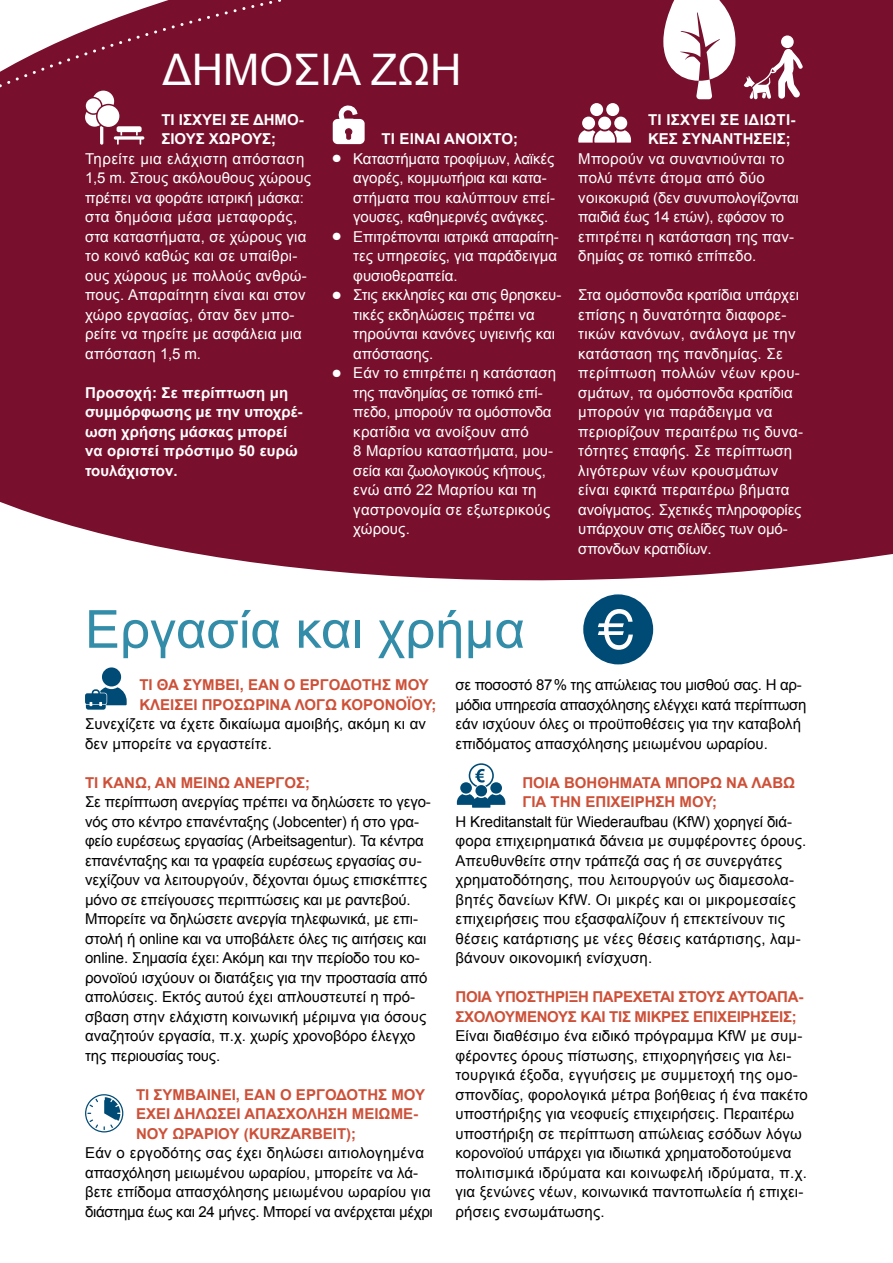
<style>
.page{position:relative;width:893px;height:1263px;background:#fff}
.page>*{position:absolute;margin:0;border:0;box-sizing:border-box;transform-origin:0 0}
.t1{font:52.5px "Arial";color:#338da9}
.t2{font:43.5px "Arial";color:#fff}
.t3{font:15px/19.5px "Arial";color:#000}
.t4{font:15px/19.5px "Arial";letter-spacing:.01em;color:#fff}
.t5{font:700 15px/19.5px "Arial";color:#cd5038}
.t6{font:15px/19.5px "Arial";letter-spacing:-.02em;color:#000}
.t7{font:700 15px/19.5px "Arial";color:#fff}
.t8{font:15px/19.5px "Arial";letter-spacing:-.01em;color:#fff}
.t9{font:700 15px/19.5px "Arial";letter-spacing:-.02em;color:#cd5038}
.t10{font:700 15px/19.5px "Arial";letter-spacing:.02em;color:#fff}
.s1{font-family:"Alber New";font-size:10.5px}
</style>
<div class="page">
<div style="left:0;top:63px;width:893px;height:518px;background:#780f2d"></div>
<div style="left:343px;top:0;width:550px;height:116px;background:#780f2d"></div>
<div style="left:0;top:0;width:337px;height:386px;background:#780f2d"></div>
<svg style="left:663px;top:0;width:72px;height:99px"></svg>
<svg style="left:583px;top:594px;width:70px;height:70px"></svg>
<div style="left:781px;top:35px;width:13px;height:13px;background:#fff;border-radius:50%"></div>
<svg style="left:744px;top:49px;width:59px;height:50px"></svg>
<svg style="left:85px;top:667px;width:42px;height:43px"></svg>
<svg style="left:457px;top:763px;width:48px;height:45px"></svg>
<svg style="left:85px;top:1094px;width:38px;height:38px"></svg>
<svg style="left:85px;top:91px;width:59px;height:54px"></svg>
<div style="left:582px;top:117px;width:13px;height:13px;background:#fff;border-radius:50%"></div>
<div style="left:598px;top:117px;width:13px;height:13px;background:#fff;border-radius:50%"></div>
<div style="left:590px;top:103px;width:13px;height:13px;background:#fff;border-radius:50%"></div>
<div style="left:606px;top:103px;width:13px;height:13px;background:#fff;border-radius:50%"></div>
<div style="left:614px;top:117px;width:13px;height:13px;background:#fff;border-radius:50%"></div>
<svg style="left:578px;top:130px;width:53px;height:13px"></svg>
<svg style="left:333px;top:105px;width:32px;height:39px"></svg>
<h2 class="t2" style="left:163px;top:41px;width:266px">ΔΗΜΌΣΙΑ ΖΩΉ</h2>
<p class="t7" style="left:161px;top:110px;width:144px">ΤΙ ΙΣΧΎΕΙ ΣΕ ΔΗΜΌ-<br>ΣΙΟΥΣ ΧΏΡΟΥΣ;</p>
<p class="t4" style="left:85px;top:149px;width:227px">Τηρείτε μια ελάχιστη απόσταση<br>1,5 m. Στους ακόλουθους χώρους πρέπει να φοράτε ιατρική μάσκα: στα δημόσια μέσα μεταφοράς, στα καταστήματα, σε χώρους για το κοινό καθώς και σε υπαίθρι&shy;ους χώρους με πολλούς ανθρώ&shy;πους. Απαραίτητη είναι και στον χώρο εργασίας, όταν δεν μπο&shy;ρείτε να τηρείτε με ασφάλεια μια απόσταση 1,5 m.</p>
<p class="t7" style="left:85px;top:383px;width:219px">Προσοχή: Σε περίπτωση μη συμμόρφωσης με την υποχρέ&shy;ωση χρήσης μάσκας μπορεί να οριστεί πρόστιμο 50 ευρώ τουλάχιστον.</p>
<p class="t7" style="left:382px;top:130px;width:138px">ΤΙ ΕΊΝΑΙ ΑΝΟΙΧΤΌ;</p>
<p class="t8" style="left:353px;top:149px;width:203px;text-indent:-21px"><span class="s1">●</span> Καταστήματα τροφίμων, λαϊκές αγορές, κομμωτήρια και κατα&shy;στήματα που καλύπτουν επεί&shy;γουσες, καθημερινές ανάγκες.</p>
<p class="t4" style="left:353px;top:227px;width:207px;text-align:justify;text-indent:-21px"><span class="s1">●</span> Επιτρέπονται ιατρικά απαραίτη&shy;τες υπηρεσίες, για παράδειγμα φυσιοθεραπεία.</p>
<p class="t4" style="left:353px;top:285px;width:210px;text-indent:-21px"><span class="s1">●</span> Στις εκκλησίες και στις θρησκευ&shy;τικές εκδηλώσεις πρέπει να τηρούνται κανόνες υγιεινής και απόστασης.</p>
<p class="t4" style="left:353px;top:363px;width:204px;text-indent:-21px"><span class="s1">●</span> Εάν το επιτρέπει η κατάσταση της πανδημίας σε τοπικό επί&shy;πεδο, μπορούν τα ομόσπονδα κρατίδια να ανοίξουν από<br>8 Μαρτίου καταστήματα, μου&shy;σεία και ζωολογικούς κήπους, ενώ από 22 Μαρτίου και τη γαστρονομία σε εξωτερικούς χώρους.</p>
<p class="t10" style="left:648px;top:110px;width:149px">ΤΙ ΙΣΧΎΕΙ ΣΕ ΙΔΙΩΤΙ-<br>ΚΈΣ ΣΥΝΑΝΤΉΣΕΙΣ;</p>
<p class="t4" style="left:578px;top:149px;width:222px">Μπορούν να συναντιούνται το πολύ πέντε άτομα από δύο νοικοκυριά (δεν συνυπολογίζονται παιδιά έως 14 ετών), εφόσον το επιτρέπει η κατάσταση της παν&shy;δημίας σε τοπικό επίπεδο.</p>
<p class="t4" style="left:578px;top:285px;width:226px">Στα ομόσπονδα κρατίδια υπάρχει επίσης η δυνατότητα διαφορε&shy;τικών κανόνων, ανάλογα με την κατάσταση της πανδημίας. Σε περίπτωση πολλών νέων κρου&shy;σμάτων, τα ομόσπονδα κρατίδια μπορούν για παράδειγμα να περιορίζουν περαιτέρω τις δυνα&shy;τότητες επαφής. Σε περίπτωση λιγότερων νέων κρουσμάτων είναι εφικτά περαιτέρω βήματα ανοίγματος. Σχετικές πληροφορίες υπάρχουν στις σελίδες των ομό&shy;σπονδων κρατιδίων.</p>
<h1 class="t1" style="left:85px;top:595px;width:441px">Εργασία και χρήμα</h1>
<p class="t5" style="left:139px;top:676px;width:299px">ΤΙ ΘΑ ΣΥΜΒΕΊ, ΕΆΝ Ο ΕΡΓΟΔΌΤΗΣ ΜΟΥ<br>ΚΛΕΊΣΕΙ ΠΡΟΣΩΡΙΝΆ ΛΌΓΩ ΚΟΡΟΝΟΪΟΎ;</p>
<p class="t3" style="left:85px;top:714px;width:342px">Συνεχίζετε να έχετε δικαίωμα αμοιβής, ακόμη κι αν δεν μπορείτε να εργαστείτε.</p>
<p class="t5" style="left:85px;top:773px;width:227px">ΤΙ ΚΆΝΩ, ΑΝ ΜΕΊΝΩ ΆΝΕΡΓΟΣ;</p>
<p class="t3" style="left:85px;top:792px;width:347px">Σε περίπτωση ανεργίας πρέπει να δηλώσετε το γεγο&shy;νός στο κέντρο επανένταξης (Jobcenter) ή στο γρα&shy;φείο ευρέσεως εργασίας (Arbeitsagentur). Τα κέντρα επανένταξης και τα γραφεία ευρέσεως εργασίας συ&shy;νεχίζουν να λειτουργούν, δέχονται όμως επισκέπτες μόνο σε επείγουσες περιπτώσεις και με ραντεβού.<br>Μπορείτε να δηλώσετε ανεργία τηλεφωνικά, με επι&shy;στολή ή online και να υποβάλετε όλες τις αιτήσεις και online. Σημασία έχει: Ακόμη και την περίοδο του κο&shy;ρονοϊού ισχύουν οι διατάξεις για την προστασία από απολύσεις. Εκτός αυτού έχει απλουστευτεί η πρό&shy;σβαση στην ελάχιστη κοινωνική μέριμνα για όσους αναζητούν εργασία, π.χ. χωρίς χρονοβόρο έλεγχο της περιουσίας τους.</p>
<p class="t5" style="left:136px;top:1085px;width:291px">ΤΙ ΣΥΜΒΑΊΝΕΙ, ΕΆΝ Ο ΕΡΓΟΔΌΤΗΣ ΜΟΥ<br>ΈΧΕΙ ΔΗΛΏΣΕΙ ΑΠΑΣΧΌΛΗΣΗ ΜΕΙΩΜΈ-<br>ΝΟΥ ΩΡΑΡΊΟΥ (KURZARBEIT);</p>
<p class="t3" style="left:85px;top:1143px;width:349px">Εάν ο εργοδότης σας έχει δηλώσει αιτιολογημένα απασχόληση μειωμένου ωραρίου, μπορείτε να λά&shy;βετε επίδομα απασχόλησης μειωμένου ωραρίου για διάστημα έως και 24 μήνες. Μπορεί να ανέρχεται μέχρι</p>
<p class="t6" style="left:455px;top:675px;width:353px">σε ποσοστό 87% της απώλειας του μισθού σας. Η αρ&shy;μόδια υπηρεσία απασχόλησης ελέγχει κατά περίπτωση εάν ισχύουν όλες οι προϋποθέσεις για την καταβολή επιδόματος απασχόλησης μειωμένου ωραρίου.</p>
<p class="t5" style="left:522px;top:773px;width:273px">ΠΟΙΑ ΒΟΗΘΉΜΑΤΑ ΜΠΟΡΏ ΝΑ ΛΆΒΩ<br>ΓΙΑ ΤΗΝ ΕΠΙΧΕΊΡΗΣΉ ΜΟΥ;</p>
<p class="t3" style="left:455px;top:812px;width:352px">Η Kreditanstalt für Wiederaufbau (KfW) χορηγεί διά&shy;φορα επιχειρηματικά δάνεια με συμφέροντες όρους.<br>Απευθυνθείτε στην τράπεζά σας ή σε συνεργάτες χρηματοδότησης, που λειτουργούν ως διαμεσολα&shy;βητές δανείων KfW. Οι μικρές και οι μικρομεσαίες επιχειρήσεις που εξασφαλίζουν ή επεκτείνουν τις θέσεις κατάρτισης με νέες θέσεις κατάρτισης, λαμ&shy;βάνουν οικονομική ενίσχυση.</p>
<p class="t9" style="left:455px;top:988px;width:349px">ΠΟΙΑ ΥΠΟΣΤΉΡΙΞΗ ΠΑΡΈΧΕΤΑΙ ΣΤΟΥΣ ΑΥΤΟΑΠΑ-<br>ΣΧΟΛΟΎΜΕΝΟΥΣ ΚΑΙ ΤΙΣ ΜΙΚΡΈΣ ΕΠΙΧΕΙΡΉΣΕΙΣ;</p>
<p class="t3" style="left:455px;top:1026px;width:354px">Είναι διαθέσιμο ένα ειδικό πρόγραμμα KfW με συμ&shy;φέροντες όρους πίστωσης, επιχορηγήσεις για λει&shy;τουργικά έξοδα, εγγυήσεις με συμμετοχή της ομο&shy;σπονδίας, φορολογικά μέτρα βοήθειας ή ένα πακέτο υποστήριξης για νεοφυείς επιχειρήσεις. Περαιτέρω υποστήριξη σε περίπτωση απώλειας εσόδων λόγω κορονοϊού υπάρχει για ιδιωτικά χρηματοδοτούμενα πολιτισμικά ιδρύματα και κοινωφελή ιδρύματα, π.χ. για ξενώνες νέων, κοινωνικά παντοπωλεία ή επιχει&shy;ρήσεις ενσωμάτωσης.</p>
</div>
